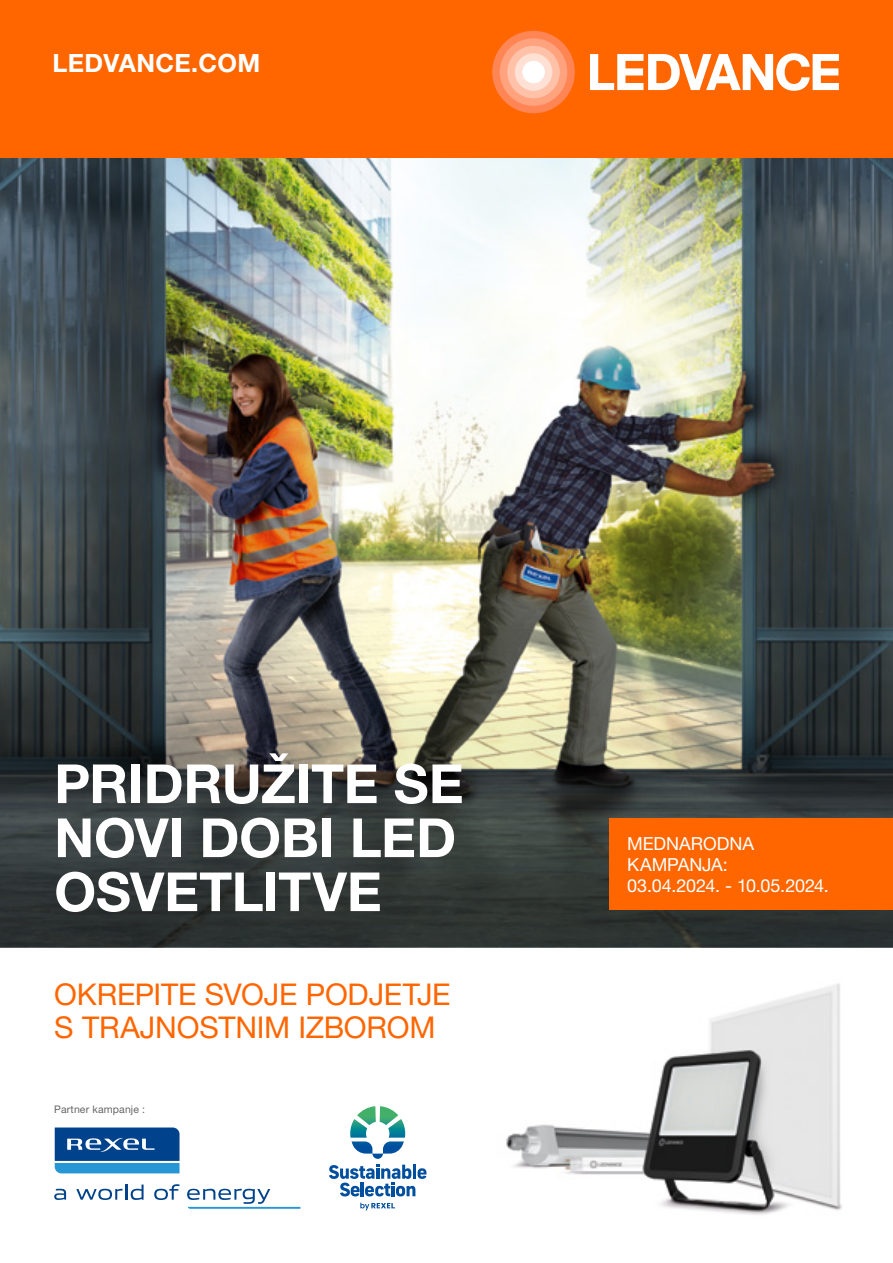
<style>
.page{position:relative;width:893px;height:1263px;background:#fff}
.page>*{position:absolute;margin:0;border:0;box-sizing:border-box;transform-origin:0 0}
.t1{font:700 54px/54px "Helvetica Neue LT Pro";letter-spacing:-.005em;color:#fff}
.t2{font:30px/33px "Helvetica Neue LT Pro";letter-spacing:-.01em;color:#f60}
.t3{font:700 25.2px "Helvetica Neue LT Pro";letter-spacing:.015em;color:#fff}
.t4{font:18px/21px "Helvetica Neue LT Pro";letter-spacing:-.005em;color:#fff}
.t5{font:10.5px "Helvetica Neue LT Pro";letter-spacing:.015em;color:#666}
</style>
<div class="page">
<img style="left:0;top:157px;width:893px;height:632px">
<div style="left:0;top:0;width:893px;height:157px;background:#f60"></div>
<svg style="left:0;top:789px;width:893px;height:158px;background:#333937"></svg>
<img style="left:506px;top:983px;width:336px;height:232px">
<svg style="left:360px;top:1203px;width:35px;height:7px"></svg>
<svg style="left:329px;top:1165px;width:97px;height:31px"></svg>
<svg style="left:350px;top:1106px;width:55px;height:53px"></svg>
<div style="left:609px;top:819px;width:284px;height:91px;background:#f60"></div>
<svg style="left:590px;top:53px;width:249px;height:38px"></svg>
<div style="left:492px;top:31px;width:83px;height:82px;background:#ff8555;border-radius:50%"></div>
<div style="left:500px;top:38px;width:67px;height:68px;background:#ffa37e;border-radius:50%"></div>
<div style="left:507px;top:46px;width:53px;height:52px;background:#ffc2a9;border-radius:50%"></div>
<div style="left:515px;top:53px;width:37px;height:38px;background:#ffe0d4;border-radius:50%"></div>
<div style="left:522px;top:61px;width:23px;height:22px;background:#fff;border-radius:50%"></div>
<svg style="left:55px;top:1127px;width:125px;height:46px;background:#2a6eaa"></svg>
<svg style="left:54px;top:1189px;width:12px;height:11px"></svg>
<svg style="left:76px;top:1184px;width:68px;height:16px"></svg>
<svg style="left:154px;top:1184px;width:25px;height:16px"></svg>
<svg style="left:187px;top:1189px;width:113px;height:20px"></svg>
<h3 class="t3" style="left:53px;top:47px;width:209px">LEDVANCE.COM</h3>
<h1 class="t1" style="left:54px;top:755px;width:411px">PRIDRUŽITE SE<br>NOVI DOBI LED<br>OSVETLITVE</h1>
<h2 class="t2" style="left:54px;top:977px;width:398px">OKREPITE SVOJE PODJETJE<br>S TRAJNOSTNIM IZBOROM</h2>
<p class="t5" style="left:54px;top:1102px;width:92px">Partner kampanje :</p>
<p class="t4" style="left:627px;top:833px;width:203px">MEDNARODNA<br>KAMPANJA:<br>03.04.2024. - 10.05.2024.</p>
</div>
